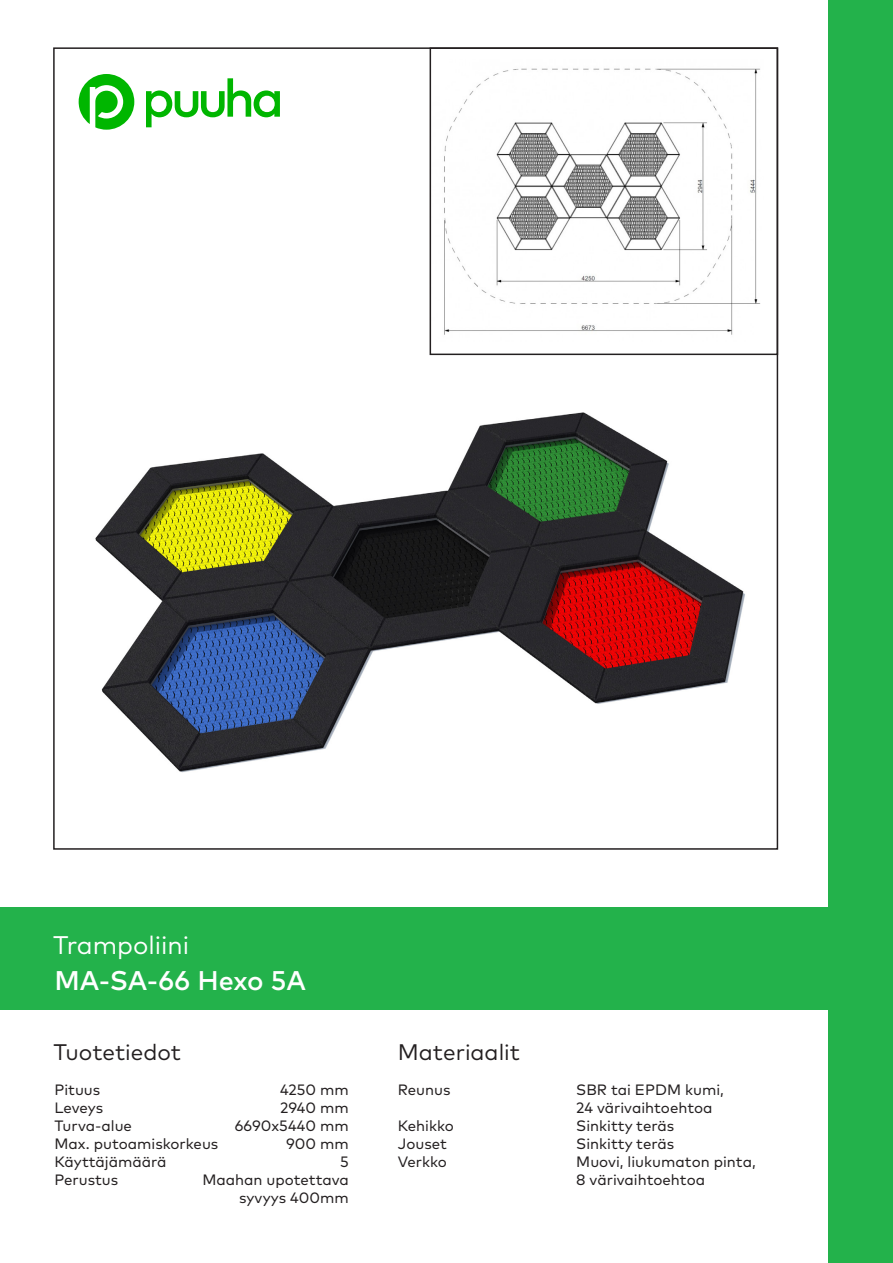
<style>
.page{position:relative;width:893px;height:1263px;background:#fff}
.page>*{position:absolute;margin:0;border:0;box-sizing:border-box;transform-origin:0 0}
.TUOTENUMERO{font:500 27px "Mark Pro";color:#fff}
.TUOTERYHMÄ{font:25.5px "Mark Pro";color:#fff}
.TUOTE_MATERIAALI{font:22.5px "Mark Pro";color:#231f20}
.Tiedot{font:15px "Mark Pro";color:#231f20}
.Numerot{font:15px "Mark Pro";color:#231f20}
</style>
<div class="page">
<img style="left:444px;top:68px;width:317px;height:267px">
<img style="left:95px;top:412px;width:650px;height:361px">
<div style="left:828px;top:0;width:65px;height:1263px;background:#23b24b"></div>
<div style="left:0;top:907px;width:884px;height:102px;background:#23b24b"></div>
<svg style="left:79px;top:74px;width:55px;height:56px"></svg>
<svg style="left:146px;top:78px;width:134px;height:49px"></svg>
<div style="left:430px;top:47px;width:348px;height:308px;border:2px solid #231f20"></div>
<p class="TUOTERYHMÄ" style="left:53px;top:926px;width:138px">Trampoliini</p>
<p class="TUOTENUMERO" style="left:54px;top:960px;width:253px">MA-SA-66 Hexo 5A</p>
<p class="TUOTE_MATERIAALI" style="left:53px;top:1035px;width:129px">Tuotetiedot</p>
<p class="TUOTE_MATERIAALI" style="left:398px;top:1035px;width:124px">Materiaalit</p>
<p class="Tiedot" style="left:54px;top:1078px;width:47px">Pituus</p>
<p class="Tiedot" style="left:54px;top:1096px;width:50px">Leveys</p>
<p class="Tiedot" style="left:54px;top:1114px;width:79px">Turva-alue</p>
<p class="Tiedot" style="left:54px;top:1132px;width:165px">Max. putoamiskorkeus</p>
<p class="Tiedot" style="left:54px;top:1150px;width:114px">Käyttäjämäärä</p>
<p class="Tiedot" style="left:54px;top:1168px;width:65px">Perustus</p>
<p class="Numerot" style="left:280px;top:1078px;width:70px">4250 mm</p>
<p class="Numerot" style="left:280px;top:1096px;width:70px">2940 mm</p>
<p class="Numerot" style="left:235px;top:1114px;width:116px">6690x5440 mm</p>
<p class="Numerot" style="left:286px;top:1132px;width:64px">900 mm</p>
<p class="Numerot" style="left:340px;top:1150px;width:10px">5</p>
<p class="Numerot" style="left:202px;top:1168px;width:148px">Maahan upotettava</p>
<p class="Numerot" style="left:239px;top:1186px;width:111px">syvyys 400mm</p>
<p class="Tiedot" style="left:398px;top:1078px;width:54px">Reunus</p>
<p class="Tiedot" style="left:398px;top:1114px;width:58px">Kehikko</p>
<p class="Tiedot" style="left:398px;top:1132px;width:51px">Jouset</p>
<p class="Tiedot" style="left:398px;top:1150px;width:51px">Verkko</p>
<p class="Tiedot" style="left:576px;top:1078px;width:149px">SBR tai EPDM kumi,</p>
<p class="Tiedot" style="left:576px;top:1096px;width:138px">24 värivaihtoehtoa</p>
<p class="Tiedot" style="left:576px;top:1114px;width:99px">Sinkitty teräs</p>
<p class="Tiedot" style="left:576px;top:1132px;width:99px">Sinkitty teräs</p>
<p class="Tiedot" style="left:576px;top:1150px;width:181px">Muovi, liukumaton pinta,</p>
<p class="Tiedot" style="left:576px;top:1168px;width:130px">8 värivaihtoehtoa</p>
</div>
